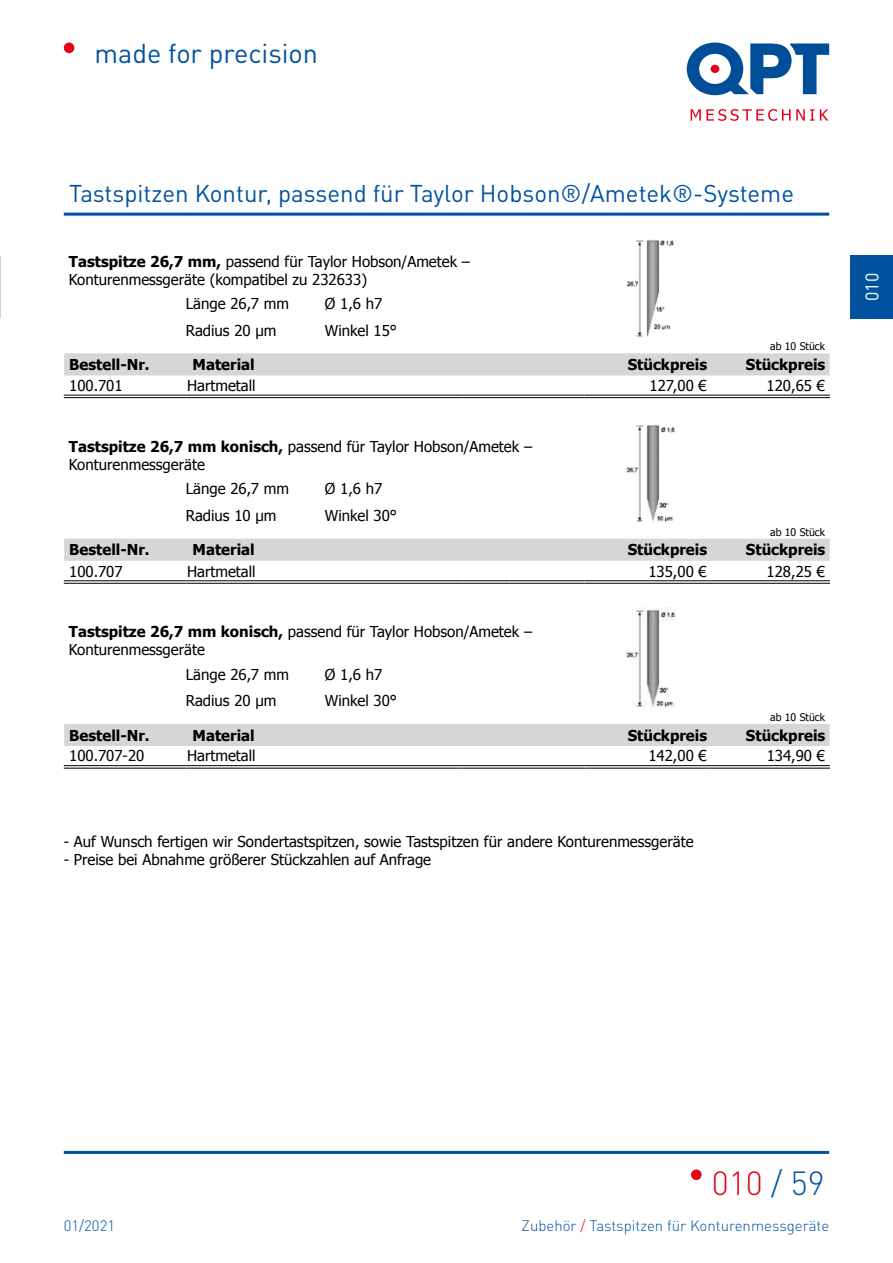
<style>
.page{position:relative;width:893px;height:1263px;background:#fff}
.page>*{position:absolute;margin:0;border:0;box-sizing:border-box;transform-origin:0 0}
.t1{font:300 33px "DINOT";color:#e30613}
.t2{font:27px "DINOT";color:#00529e}
.t3{font:24px "DINOT";color:#00529e}
.t4{font:18px "DINOT";color:#fff}
.t5{font:15px/26.5px "Tahoma";color:#000}
.t6{font:700 15px "Tahoma";color:#000}
.t7{font:300 15px "DINOT";color:#00529e}
.t8{font:10.5px "Tahoma";color:#000}
.s1{font-weight:700}
.s2{color:#00529e}
.s3{color:#e30613}
</style>
<div class="page">
<svg style="left:687px;top:43px;width:142px;height:52px"></svg>
<svg style="left:691px;top:109px;width:137px;height:12px"></svg>
<hr style="left:64px;top:1151px;width:765px;height:3px;background:#00529e">
<div style="left:64px;top:43px;width:10px;height:10px;background:#e30613;border-radius:50%"></div>
<hr style="left:64px;top:213px;width:765px;height:3px;background:#00529e">
<div style="left:850px;top:255px;width:43px;height:64px;background:#00529e"></div>
<div style="left:691px;top:1169px;width:11px;height:11px;background:#e30613;border-radius:50%"></div>
<div style="left:64px;top:353px;width:766px;height:22px;background:#d6d6d6"></div>
<hr style="left:64px;top:395px;width:123px;height:1px;background:#000">
<hr style="left:64px;top:397px;width:123px;height:1px;background:#000">
<hr style="left:187px;top:395px;width:275px;height:1px;background:#000">
<hr style="left:187px;top:397px;width:275px;height:1px;background:#000">
<hr style="left:462px;top:395px;width:123px;height:1px;background:#000">
<hr style="left:462px;top:397px;width:123px;height:1px;background:#000">
<hr style="left:585px;top:395px;width:122px;height:1px;background:#000">
<hr style="left:585px;top:397px;width:122px;height:1px;background:#000">
<hr style="left:707px;top:395px;width:123px;height:1px;background:#000">
<hr style="left:707px;top:397px;width:123px;height:1px;background:#000">
<div style="left:64px;top:539px;width:766px;height:22px;background:#d6d6d6"></div>
<hr style="left:64px;top:580px;width:123px;height:1px;background:#000">
<hr style="left:64px;top:583px;width:123px;height:1px;background:#000">
<hr style="left:187px;top:580px;width:275px;height:1px;background:#000">
<hr style="left:187px;top:583px;width:275px;height:1px;background:#000">
<hr style="left:462px;top:580px;width:47px;height:1px;background:#000">
<hr style="left:462px;top:583px;width:47px;height:1px;background:#000">
<hr style="left:509px;top:580px;width:76px;height:1px;background:#000">
<hr style="left:509px;top:583px;width:76px;height:1px;background:#000">
<hr style="left:585px;top:580px;width:122px;height:1px;background:#000">
<hr style="left:585px;top:583px;width:122px;height:1px;background:#000">
<hr style="left:707px;top:580px;width:123px;height:1px;background:#000">
<hr style="left:707px;top:583px;width:123px;height:1px;background:#000">
<div style="left:64px;top:724px;width:766px;height:22px;background:#d6d6d6"></div>
<hr style="left:64px;top:765px;width:123px;height:1px;background:#000">
<hr style="left:64px;top:768px;width:123px;height:1px;background:#000">
<hr style="left:187px;top:765px;width:275px;height:1px;background:#000">
<hr style="left:187px;top:768px;width:275px;height:1px;background:#000">
<hr style="left:462px;top:765px;width:123px;height:1px;background:#000">
<hr style="left:462px;top:768px;width:123px;height:1px;background:#000">
<hr style="left:585px;top:765px;width:122px;height:1px;background:#000">
<hr style="left:585px;top:768px;width:122px;height:1px;background:#000">
<hr style="left:707px;top:765px;width:123px;height:1px;background:#000">
<hr style="left:707px;top:768px;width:123px;height:1px;background:#000">
<img style="left:626px;top:240px;width:48px;height:97px">
<img style="left:626px;top:425px;width:49px;height:98px">
<img style="left:626px;top:608px;width:50px;height:100px">
<h2 class="t2" style="left:95px;top:37px;width:225px">made for precision</h2>
<h3 class="t3" style="left:69px;top:178px;width:726px">Tastspitzen Kontur, passend für Taylor Hobson®/Ametek®-Systeme</h3>
<p class="t5" style="left:69px;top:251px;width:403px;line-height:18px"><span class="s1">Tastspitze 26,7 mm,</span> passend für Taylor Hobson/Ametek –<br>Konturenmessgeräte (kompatibel zu 232633)</p>
<p class="t5" style="left:186px;top:290px;width:105px">Länge 26,7 mm<br>Radius 20 µm</p>
<p class="t5" style="left:325px;top:290px;width:74px">Ø 1,6 h7<br>Winkel 15°</p>
<p class="t6" style="left:69px;top:354px;width:82px">Bestell-Nr.</p>
<p class="t6" style="left:193px;top:354px;width:64px">Material</p>
<p class="t6" style="left:628px;top:354px;width:81px">Stückpreis</p>
<p class="t6" style="left:746px;top:354px;width:81px">Stückpreis</p>
<p class="t5" style="left:69px;top:371px;width:55px">100.701</p>
<p class="t5" style="left:187px;top:371px;width:70px">Hartmetall</p>
<p class="t5" style="left:649px;top:371px;width:59px">127,00 €</p>
<p class="t5" style="left:767px;top:371px;width:60px">120,65 €</p>
<p class="t8" style="left:770px;top:339px;width:56px">ab 10 Stück</p>
<p class="t5" style="left:69px;top:437px;width:465px;line-height:18px"><span class="s1">Tastspitze 26,7 mm konisch,</span> passend für Taylor Hobson/Ametek –<br>Konturenmessgeräte</p>
<p class="t5" style="left:186px;top:475px;width:105px">Länge 26,7 mm<br>Radius 10 µm</p>
<p class="t5" style="left:325px;top:475px;width:74px">Ø 1,6 h7<br>Winkel 30°</p>
<p class="t6" style="left:69px;top:539px;width:82px">Bestell-Nr.</p>
<p class="t6" style="left:193px;top:539px;width:64px">Material</p>
<p class="t6" style="left:628px;top:539px;width:81px">Stückpreis</p>
<p class="t6" style="left:746px;top:539px;width:81px">Stückpreis</p>
<p class="t5" style="left:69px;top:557px;width:55px">100.707</p>
<p class="t5" style="left:187px;top:557px;width:70px">Hartmetall</p>
<p class="t5" style="left:648px;top:557px;width:60px">135,00 €</p>
<p class="t5" style="left:767px;top:557px;width:60px">128,25 €</p>
<p class="t8" style="left:770px;top:525px;width:56px">ab 10 Stück</p>
<p class="t5" style="left:69px;top:622px;width:465px;line-height:18px"><span class="s1">Tastspitze 26,7 mm konisch,</span> passend für Taylor Hobson/Ametek –<br>Konturenmessgeräte</p>
<p class="t5" style="left:186px;top:660px;width:105px">Länge 26,7 mm<br>Radius 20 µm</p>
<p class="t5" style="left:325px;top:660px;width:74px">Ø 1,6 h7<br>Winkel 30°</p>
<p class="t8" style="left:770px;top:710px;width:56px">ab 10 Stück</p>
<p class="t6" style="left:69px;top:725px;width:82px">Bestell-Nr.</p>
<p class="t6" style="left:193px;top:725px;width:64px">Material</p>
<p class="t6" style="left:628px;top:725px;width:81px">Stückpreis</p>
<p class="t6" style="left:746px;top:725px;width:81px">Stückpreis</p>
<p class="t5" style="left:69px;top:742px;width:77px">100.707-20</p>
<p class="t5" style="left:187px;top:742px;width:70px">Hartmetall</p>
<p class="t5" style="left:648px;top:742px;width:60px">142,00 €</p>
<p class="t5" style="left:767px;top:742px;width:60px">134,90 €</p>
<p class="t5" style="left:64px;top:828px;width:631px">- Auf Wunsch fertigen wir Sondertastspitzen, sowie Tastspitzen für andere Konturenmessgeräte</p>
<p class="t5" style="left:64px;top:846px;width:369px">- Preise bei Abnahme größerer Stückzahlen auf Anfrage</p>
<p class="t4" style="left:861px;top:301px;width:30px;rotate:-90deg">010</p>
<h1 class="t1" style="left:712px;top:1162px;width:114px">010 <span class="s2">/ 59</span></h1>
<p class="t7" style="left:64px;top:1216px;width:53px">01/2021</p>
<p class="t7" style="left:522px;top:1216px;width:309px">Zubehör <span class="s3">/</span> Tastspitzen für Konturenmessgeräte</p>
</div>
